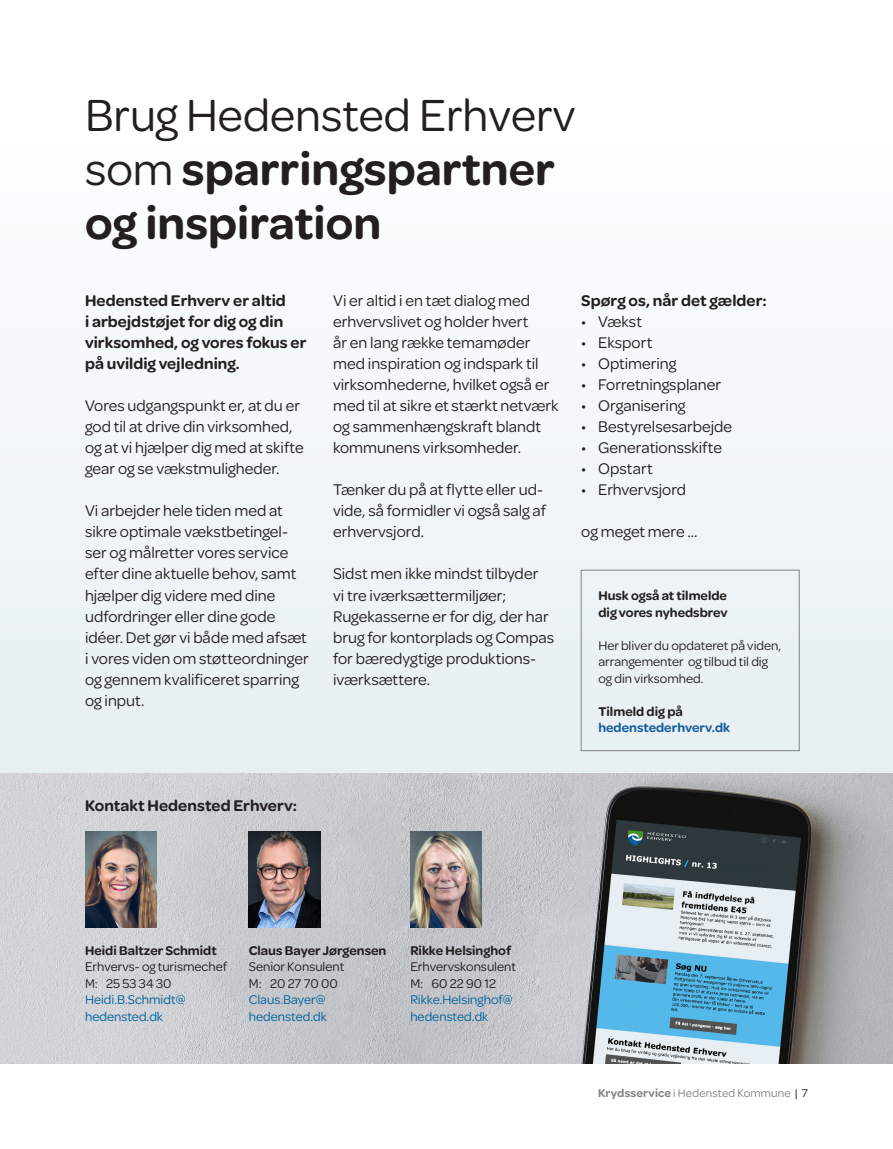
<style>
.page{position:relative;width:893px;height:1149px;background:#fff}
.page>*{position:absolute;margin:0;border:0;box-sizing:border-box;transform-origin:0 0}
.t1{font:600 48px "Omnes";color:#231f20}
.t2{font:48px "Omnes";color:#231f20}
.Brød{font:16.5px/21px "Omnes";color:#231f20}
.Brød-2{font:600 16.5px/21px "Omnes";color:#231f20}
.t3{font:13.5px/16.5px "Omnes";color:#231f20}
.t4{font:600 13.5px/16.5px "Omnes";color:#231f20}
.t5{font:13.5px/16.5px "Omnes";color:#0063a1}
.t6{font:600 13.5px "Omnes";color:#175d9e}
.Sidetal{font:12px "Omnes";letter-spacing:.015em;color:#808285}
.s1{font-weight:400}
.s2{font-weight:600}
.s3{color:#231f20}
</style>
<div class="page">
<div style="left:0;top:0;width:893px;height:1063px;background:#f4f8fa"></div>
<img style="left:0;top:773px;width:893px;height:290px">
<img style="left:410px;top:831px;width:72px;height:96px">
<img style="left:85px;top:831px;width:71px;height:96px">
<img style="left:249px;top:831px;width:71px;height:96px">
<div style="left:581px;top:569px;width:218px;height:181px;border:1px solid #808285"></div>
<p class="t2" style="left:85px;top:83px;width:492px">Brug Hedensted Erhverv</p>
<p class="t1" style="left:85px;top:136px;width:471px"><span class="s1">som</span> sparringspartner</p>
<p class="t1" style="left:85px;top:190px;width:298px">og inspiration</p>
<p class="Brød-2" style="left:85px;top:289px;width:223px">Hedensted Erhverv er altid<br>i arbejdstøjet for dig og din virksomhed, og vores fokus er på uvildig vejledning.</p>
<p class="Brød" style="left:85px;top:394px;width:220px">Vores udgangspunkt er, at du er god til at drive din virksomhed, og at vi hjælper dig med at skifte gear og se vækstmuligheder.</p>
<p class="Brød" style="left:85px;top:499px;width:225px">Vi arbejder hele tiden med at sikre optimale vækstbetingel&shy;ser og målretter vores service efter dine aktuelle behov, samt hjælper dig videre med dine udfordringer eller dine gode idéer. Det gør vi både med afsæt i vores viden om støtteordninger og gennem kvalificeret sparring og input.</p>
<p class="Brød" style="left:333px;top:289px;width:227px">Vi er altid i en tæt dialog med erhvervslivet og holder hvert<br>år en lang række temamøder med inspiration og indspark til virksomhederne, hvilket også er med til at sikre et stærkt netværk og sammenhængskraft blandt kommunens virksomheder.</p>
<p class="Brød" style="left:333px;top:478px;width:214px">Tænker du på at flytte eller ud&shy;vide, så formidler vi også salg af erhvervsjord.</p>
<p class="Brød" style="left:333px;top:562px;width:223px">Sidst men ikke mindst tilbyder<br>vi tre iværksættermiljøer;<br>Rugekasserne er for dig, der har brug for kontorplads og Compas for bæredygtige produktions&shy;iværksættere.</p>
<p class="Brød-2" style="left:581px;top:289px;width:187px">Spørg os, når det gælder:</p>
<p class="Brød" style="left:581px;top:310px;width:62px">• Vækst</p>
<p class="Brød" style="left:581px;top:331px;width:73px">• Eksport</p>
<p class="Brød" style="left:581px;top:352px;width:97px">• Optimering</p>
<p class="Brød" style="left:581px;top:373px;width:141px">• Forretningsplaner</p>
<p class="Brød" style="left:581px;top:394px;width:106px">• Organisering</p>
<p class="Brød" style="left:581px;top:415px;width:153px">• Bestyrelsesarbejde</p>
<p class="Brød" style="left:581px;top:436px;width:142px">• Generationsskifte</p>
<p class="Brød" style="left:581px;top:457px;width:73px">• Opstart</p>
<p class="Brød" style="left:581px;top:478px;width:107px">• Erhvervsjord</p>
<p class="Brød" style="left:581px;top:520px;width:118px">og meget mere ...</p>
<p class="t4" style="left:598px;top:586px;width:131px">Husk også at tilmelde dig vores nyhedsbrev</p>
<p class="t3" style="left:598px;top:636px;width:184px">Her bliver du opdateret på viden, arrangementer og tilbud til dig og din virksomhed.</p>
<p class="t4" style="left:598px;top:702px;width:86px">Tilmeld dig på</p>
<p class="t6" style="left:598px;top:718px;width:133px">hedenstederhverv.dk</p>
<p class="Brød-2" style="left:85px;top:793px;width:214px">Kontakt Hedensted Erhverv:</p>
<p class="t4" style="left:85px;top:940px;width:133px">Heidi Baltzer Schmidt</p>
<p class="t3" style="left:85px;top:957px;width:144px">Erhvervs- og turismechef</p>
<p class="t3" style="left:85px;top:973px;width:88px">M: 25 53 34 30</p>
<p class="t5" style="left:85px;top:990px;width:102px">Heidi.B.Schmidt@ hedensted.dk</p>
<p class="t4" style="left:249px;top:940px;width:139px">Claus Bayer Jørgensen</p>
<p class="t3" style="left:249px;top:957px;width:97px">Senior Konsulent</p>
<p class="t3" style="left:249px;top:973px;width:90px">M: 20 27 70 00</p>
<p class="t5" style="left:249px;top:990px;width:79px">Claus.Bayer@ hedensted.dk</p>
<p class="t4" style="left:410px;top:940px;width:102px">Rikke Helsinghof</p>
<p class="t3" style="left:410px;top:957px;width:107px">Erhvervskonsulent</p>
<p class="t3" style="left:410px;top:973px;width:87px">M: 60 22 90 12</p>
<p class="t5" style="left:410px;top:990px;width:104px">Rikke.Helsinghof@ hedensted.dk</p>
<p class="Sidetal" style="left:598px;top:1084px;width:211px"><span class="s2">Krydsservice</span> i Hedensted Kommune <span class="s3">| 7</span></p>
</div>
